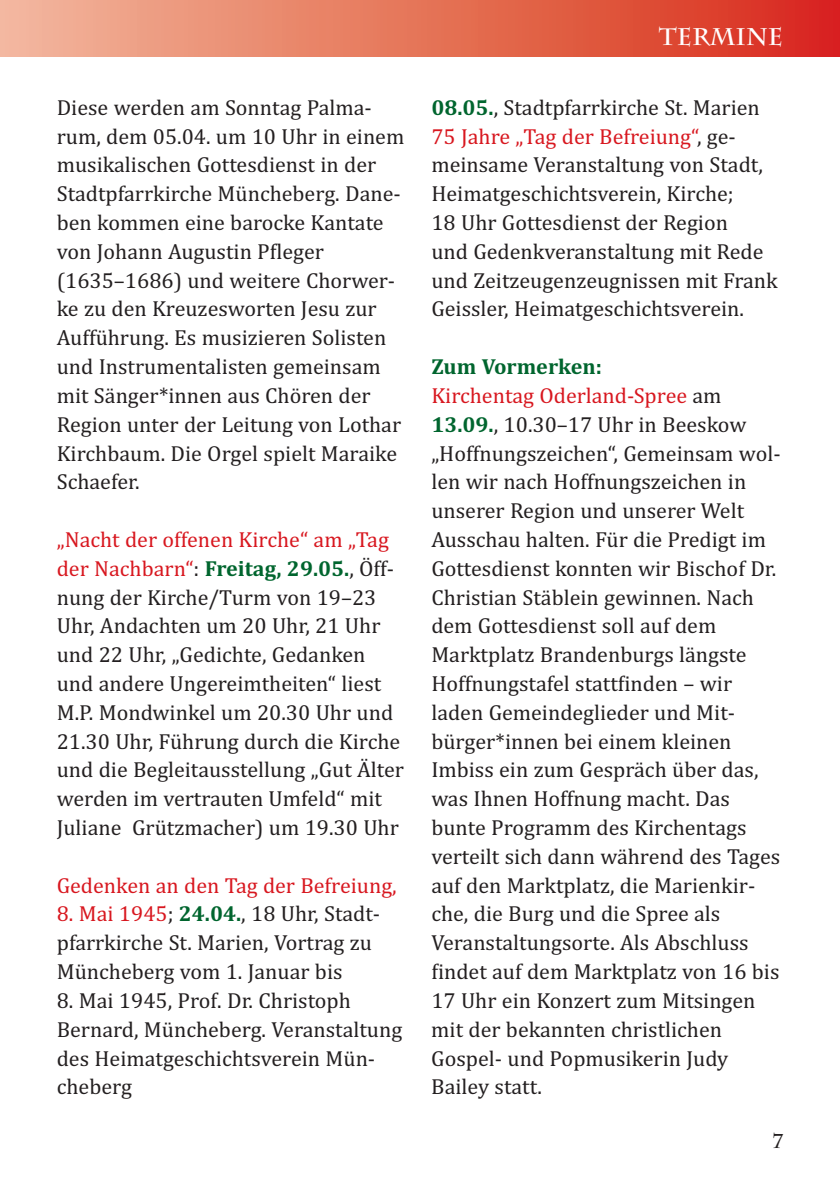
<style>
.page{position:relative;width:840px;height:1191px;background:#fff}
.page>*{position:absolute;margin:0;border:0;box-sizing:border-box;transform-origin:0 0}
.t1{font:700 24px "Charlemagne Std";color:#fff}
.t2{font:22px/28.8px "Cambria";color:#231f20}
.t3{font:22px "Cambria";color:#d8171f}
.t4{font:700 20px "Charlemagne Std";color:#231f20}
.s1{color:#d8171f}
.s2{font-weight:700;color:#00652e}
</style>
<div class="page">
<div style="left:0;top:0;width:839px;height:57px;background:linear-gradient(to right,#f3ba9b,#d82a19)"></div>
<p class="t2" style="left:57px;top:93px;width:349px">Diese werden am Sonntag Palma&shy;rum, dem 05.04. um 10 Uhr in einem musikalischen Gottesdienst in der<br>Stadtpfarrkirche Müncheberg. Dane&shy;ben kommen eine barocke Kantate von Johann Augustin Pfleger (1635–1686) und weitere Chorwer&shy;ke zu den Kreuzesworten Jesu zur<br>Aufführung. Es musizieren Solisten und Instrumentalisten gemeinsam mit Sänger*innen aus Chören der<br>Region unter der Leitung von Lothar<br>Kirchbaum. Die Orgel spielt Maraike<br>Schaefer.</p>
<p class="t2" style="left:57px;top:525px;width:348px"><span class="s1">„Nacht der offenen Kirche“ am „Tag der Nachbarn“</span>: <span class="s2">Freitag, 29.05.</span>, Öff&shy;nung der Kirche/Turm von 19–23<br>Uhr, Andachten um 20 Uhr, 21 Uhr und 22 Uhr, „Gedichte, Gedanken und andere Ungereimtheiten“ liest M.P. Mondwinkel um 20.30 Uhr und 21.30 Uhr, Führung durch die Kirche und die Begleitausstellung „Gut Älter werden im vertrauten Umfeld“ mit Juliane Grützmacher) um 19.30 Uhr</p>
<p class="t3" style="left:57px;top:872px;width:341px">Gedenken an den Tag der Befreiung,</p>
<p class="t2" style="left:57px;top:899px;width:325px"><span class="s1">8. Mai 1945</span>; <span class="s2">24.04.</span>, 18 Uhr, Stadt&shy;pfarrkirche St. Marien, Vortrag zu<br>Müncheberg vom 1. Januar bis</p>
<p class="t2" style="left:57px;top:986px;width:347px">8. Mai 1945, Prof. Dr. Christoph<br>Bernard, Müncheberg. Veranstaltung des Heimatgeschichtsverein Mün&shy;cheberg</p>
<p class="t1" style="left:658px;top:23px;width:126px">TERMINE</p>
<p class="t2" style="left:431px;top:93px;width:348px"><span class="s2">08.05.</span>, Stadtpfarrkirche St. Marien <span class="s1">75 Jahre „Tag der Befreiung“</span>, ge&shy;meinsame Veranstaltung von Stadt, Heimatgeschichtsverein, Kirche;<br>18 Uhr Gottesdienst der Region<br>und Gedenkveranstaltung mit Rede und Zeitzeugenzeugnissen mit Frank Geissler, Heimatgeschichtsverein.</p>
<p class="t2" style="left:431px;top:352px;width:351px"><span class="s2">Zum Vormerken:<br></span><span class="s1">Kirchentag Oderland-Spree</span> am<br><span class="s2">13.09.</span>, 10.30–17 Uhr in Beeskow „Hoffnungszeichen“, Gemeinsam wol&shy;len wir nach Hoffnungszeichen in unserer Region und unserer Welt<br>Ausschau halten. Für die Predigt im<br>Gottesdienst konnten wir Bischof Dr.<br>Christian Stäblein gewinnen. Nach dem Gottesdienst soll auf dem<br>Marktplatz Brandenburgs längste<br>Hoffnungstafel stattfinden – wir laden Gemeindeglieder und Mit&shy;bürger*innen bei einem kleinen<br>Imbiss ein zum Gespräch über das, was Ihnen Hoffnung macht. Das bunte Programm des Kirchentags verteilt sich dann während des Tages auf den Marktplatz, die Marienkir&shy;che, die Burg und die Spree als<br>Veranstaltungsorte. Als Abschluss findet auf dem Marktplatz von 16 bis<br>17 Uhr ein Konzert zum Mitsingen mit der bekannten christlichen<br>Gospel- und Popmusikerin Judy<br>Bailey statt.</p>
<p class="t4" style="left:772px;top:1129px;width:12px">7</p>
</div>
